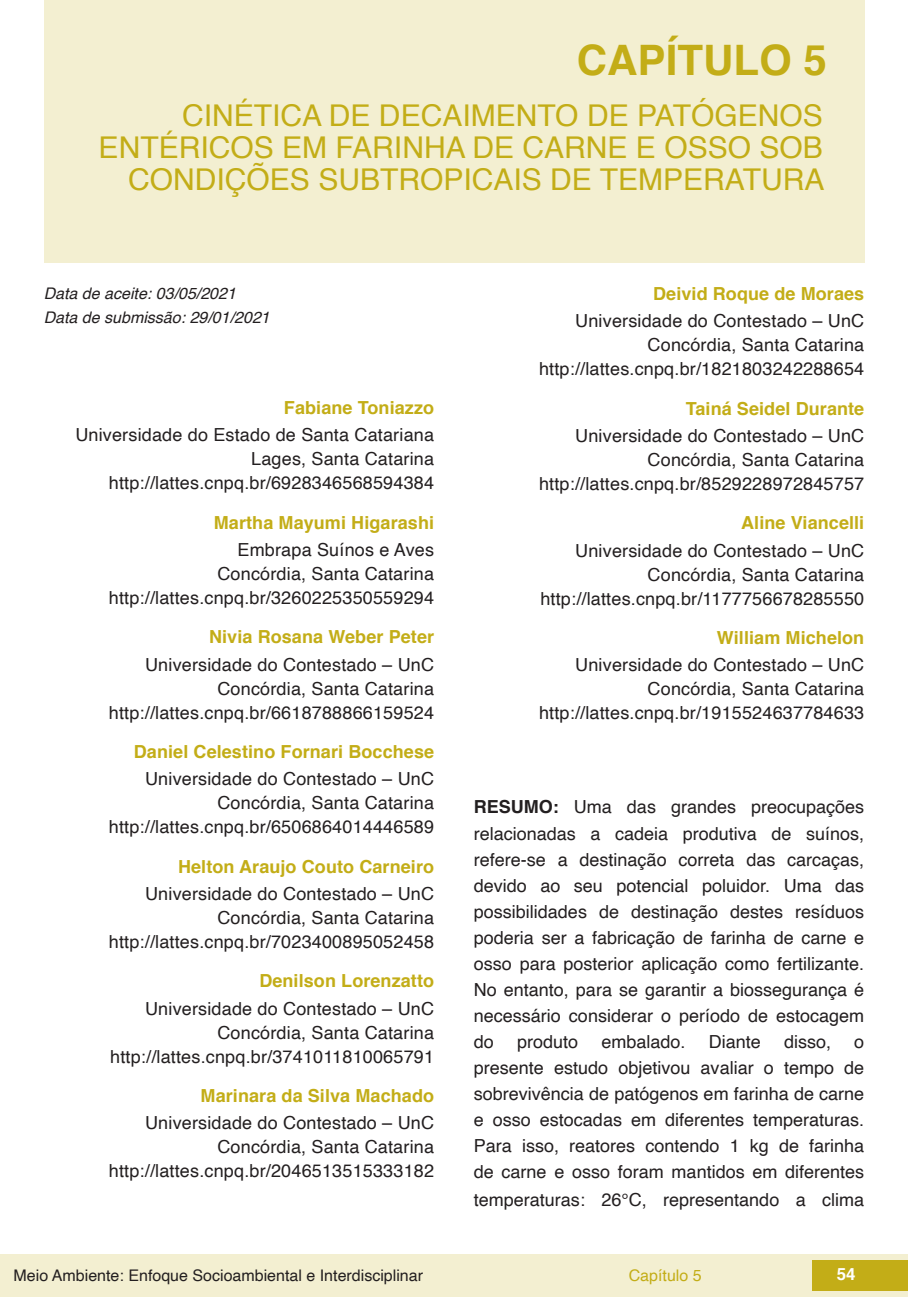
<style>
.page{position:relative;width:908px;height:1304px;background:#fff}
.page>*{position:absolute;margin:0;border:0;box-sizing:border-box;transform-origin:0 0}
.capítulos{font:700 42px "Helvetica";color:#c3ad17}
.nome_artigos{font:30px/32px "Helvetica";color:#c3ad17;text-align:right}
.info_autores{font:18px "Helvetica";letter-spacing:.01em;color:#231f20}
.Resumos_e_PC_TXT{font:18px/26px "Helvetica";color:#231f20;text-align:justify}
.nome_autores{font:700 18px "Helvetica";letter-spacing:.005em;color:#c3ad17}
.t1{font:700 16.8px "Helvetica";color:#fff}
.t2{font:16px "Helvetica";color:#231f20}
.data{font:italic 16px "Helvetica";color:#231f20}
.t3{font:16px "Helvetica";color:#c3ad17}
.s1{font-weight:700}
</style>
<div class="page">
<div style="left:0;top:1254px;width:906px;height:43px;background:#f3efd1"></div>
<div style="left:812px;top:1261px;width:95px;height:30px;background:#c3ad17"></div>
<div style="left:44px;top:0;width:819px;height:263px;background:#f3efd1"></div>
<p class="capítulos" style="left:576px;top:26px;width:251px">CAPÍTULO 5</p>
<p class="nome_artigos" style="left:99px;top:101px;width:727px">CINÉTICA DE DECAIMENTO DE PATÓGENOS<br>ENTÉRICOS EM FARINHA DE CARNE E OSSO SOB<br>CONDIÇÕES SUBTROPICAIS DE TEMPERATURA</p>
<p class="data" style="left:44px;top:280px;width:194px">Data de aceite: 03/05/2021</p>
<p class="data" style="left:44px;top:304px;width:227px">Data de submissão: 29/01/2021</p>
<p class="nome_autores" style="left:284px;top:393px;width:152px">Fabiane Toniazzo</p>
<p class="info_autores" style="left:75px;top:421px;width:360px">Universidade do Estado de Santa Catariana</p>
<p class="info_autores" style="left:251px;top:445px;width:184px">Lages, Santa Catarina</p>
<p class="info_autores" style="left:109px;top:469px;width:326px">http://lattes.cnpq.br/6928346568594384</p>
<p class="nome_autores" style="left:214px;top:508px;width:222px">Martha Mayumi Higarashi</p>
<p class="info_autores" style="left:237px;top:536px;width:198px">Embrapa Suínos e Aves</p>
<p class="info_autores" style="left:217px;top:560px;width:218px">Concórdia, Santa Catarina</p>
<p class="info_autores" style="left:109px;top:584px;width:326px">http://lattes.cnpq.br/3260225350559294</p>
<p class="nome_autores" style="left:209px;top:622px;width:226px">Nivia Rosana Weber Peter</p>
<p class="info_autores" style="left:145px;top:650px;width:290px">Universidade do Contestado – UnC</p>
<p class="info_autores" style="left:217px;top:674px;width:218px">Concórdia, Santa Catarina</p>
<p class="info_autores" style="left:109px;top:698px;width:326px">http://lattes.cnpq.br/6618788866159524</p>
<p class="nome_autores" style="left:134px;top:737px;width:301px">Daniel Celestino Fornari Bocchese</p>
<p class="info_autores" style="left:145px;top:765px;width:290px">Universidade do Contestado – UnC</p>
<p class="info_autores" style="left:217px;top:789px;width:218px">Concórdia, Santa Catarina</p>
<p class="info_autores" style="left:109px;top:813px;width:326px">http://lattes.cnpq.br/6506864014446589</p>
<p class="nome_autores" style="left:178px;top:852px;width:257px">Helton Araujo Couto Carneiro</p>
<p class="info_autores" style="left:145px;top:880px;width:290px">Universidade do Contestado – UnC</p>
<p class="info_autores" style="left:217px;top:904px;width:218px">Concórdia, Santa Catarina</p>
<p class="info_autores" style="left:109px;top:928px;width:326px">http://lattes.cnpq.br/7023400895052458</p>
<p class="nome_autores" style="left:259px;top:966px;width:176px">Denilson Lorenzatto</p>
<p class="info_autores" style="left:145px;top:994px;width:290px">Universidade do Contestado – UnC</p>
<p class="info_autores" style="left:217px;top:1018px;width:218px">Concórdia, Santa Catarina</p>
<p class="info_autores" style="left:110px;top:1042px;width:325px">http://lattes.cnpq.br/3741011810065791</p>
<p class="nome_autores" style="left:200px;top:1081px;width:235px">Marinara da Silva Machado</p>
<p class="info_autores" style="left:145px;top:1109px;width:290px">Universidade do Contestado – UnC</p>
<p class="info_autores" style="left:217px;top:1133px;width:218px">Concórdia, Santa Catarina</p>
<p class="info_autores" style="left:109px;top:1157px;width:326px">http://lattes.cnpq.br/2046513515333182</p>
<p class="nome_autores" style="left:653px;top:279px;width:212px">Deivid Roque de Moraes</p>
<p class="info_autores" style="left:575px;top:307px;width:290px">Universidade do Contestado – UnC</p>
<p class="info_autores" style="left:647px;top:331px;width:218px">Concórdia, Santa Catarina</p>
<p class="info_autores" style="left:539px;top:355px;width:326px">http://lattes.cnpq.br/1821803242288654</p>
<p class="nome_autores" style="left:685px;top:394px;width:180px">Tainá Seidel Durante</p>
<p class="info_autores" style="left:575px;top:422px;width:290px">Universidade do Contestado – UnC</p>
<p class="info_autores" style="left:647px;top:446px;width:218px">Concórdia, Santa Catarina</p>
<p class="info_autores" style="left:539px;top:470px;width:326px">http://lattes.cnpq.br/8529228972845757</p>
<p class="nome_autores" style="left:740px;top:509px;width:125px">Aline Viancelli</p>
<p class="info_autores" style="left:575px;top:537px;width:290px">Universidade do Contestado – UnC</p>
<p class="info_autores" style="left:647px;top:561px;width:218px">Concórdia, Santa Catarina</p>
<p class="info_autores" style="left:540px;top:585px;width:325px">http://lattes.cnpq.br/1177756678285550</p>
<p class="nome_autores" style="left:716px;top:623px;width:149px">William Michelon</p>
<p class="info_autores" style="left:575px;top:651px;width:290px">Universidade do Contestado – UnC</p>
<p class="info_autores" style="left:647px;top:675px;width:218px">Concórdia, Santa Catarina</p>
<p class="info_autores" style="left:539px;top:699px;width:326px">http://lattes.cnpq.br/1915524637784633</p>
<p class="Resumos_e_PC_TXT" style="left:473px;top:795px;width:392px"><span class="s1">RESUMO:</span> Uma das grandes preocupações relacionadas a cadeia produtiva de suínos, refere-se a destinação correta das carcaças, devido ao seu potencial poluidor. Uma das possibilidades de destinação destes resíduos poderia ser a fabricação de farinha de carne e osso para posterior aplicação como fertilizante.<br>No entanto, para se garantir a biossegurança é necessário considerar o período de estocagem do</p>
<p class="Resumos_e_PC_TXT" style="left:517px;top:1029px;width:63px">produto</p>
<p class="Resumos_e_PC_TXT" style="left:601px;top:1029px;width:86px">embalado.</p>
<p class="Resumos_e_PC_TXT" style="left:708px;top:1029px;width:54px">Diante</p>
<p class="Resumos_e_PC_TXT" style="left:783px;top:1029px;width:49px">disso,</p>
<p class="Resumos_e_PC_TXT" style="left:473px;top:1029px;width:392px;text-indent:380px">o presente estudo objetivou avaliar o tempo de sobrevivência de patógenos em farinha de carne e osso estocadas em diferentes temperaturas.<br>Para isso, reatores contendo 1 kg de farinha de carne e osso foram mantidos em diferentes</p>
<p class="Resumos_e_PC_TXT" style="left:473px;top:1187px;width:392px">temperaturas: 26°C, representando a clima</p>
<p class="t2" style="left:14px;top:1263px;width:411px">Meio Ambiente: Enfoque Socioambiental e Interdisciplinar</p>
<p class="t3" style="left:628px;top:1263px;width:74px">Capítulo 5</p>
<p class="t1" style="left:836px;top:1261px;width:20px">54</p>
</div>
